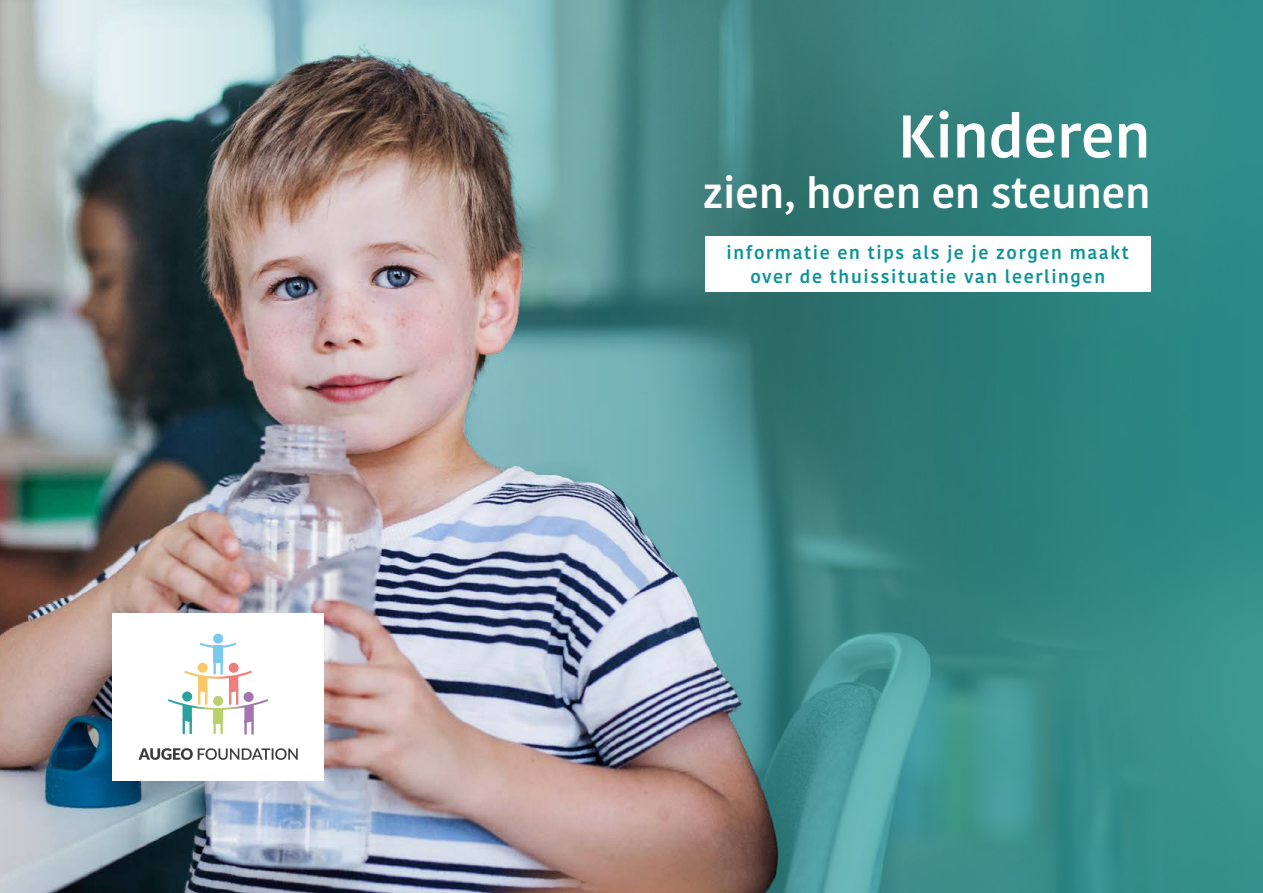
<style>
.page{position:relative;width:1263px;height:893px;background:#fff}
.page>*{position:absolute;margin:0;border:0;box-sizing:border-box;transform-origin:0 0}
.t1{font:500 60px "Kohinoor";color:#fff}
.t2{font:500 42px "Kohinoor";color:#fff}
.t3{font:500 18px/24px "Kohinoor";letter-spacing:.09em;color:#0a9395;text-align:center}
</style>
<div class="page">
<svg style="left:792px;top:0;width:471px;height:893px;background:#348784"></svg>
<img style="left:0;top:0;width:792px;height:893px">
<div style="left:112px;top:613px;width:212px;height:167px;background:#fff"></div>
<div style="left:213px;top:634px;width:10px;height:10px;background:#7bc8f1;border-radius:50%"></div>
<svg style="left:200px;top:643px;width:36px;height:5px"></svg>
<div style="left:213px;top:646px;width:10px;height:17px;background:#7bc8f1"></div>
<hr style="left:213px;top:659px;width:3px;height:16px;background:#7bc8f1">
<hr style="left:220px;top:659px;width:3px;height:16px;background:#7bc8f1">
<div style="left:198px;top:663px;width:10px;height:10px;background:#f9c969;border-radius:50%"></div>
<hr style="left:244px;top:719px;width:3px;height:16px;background:#a374af">
<hr style="left:251px;top:719px;width:3px;height:16px;background:#a374af">
<div style="left:229px;top:663px;width:10px;height:10px;background:#ef8079;border-radius:50%"></div>
<svg style="left:168px;top:671px;width:100px;height:63px"></svg>
<svg style="left:138px;top:748px;width:160px;height:12px"></svg>
<div style="left:705px;top:236px;width:445px;height:56px;background:#fff"></div>
<h1 class="t1" style="left:898px;top:99px;width:254px">Kinderen</h1>
<h2 class="t2" style="left:703px;top:167px;width:449px">zien, horen en steunen</h2>
<p class="t3" style="left:727px;top:241px;width:404px">informatie en tips als je je zorgen maakt over de thuissituatie van leerlingen</p>
</div>
